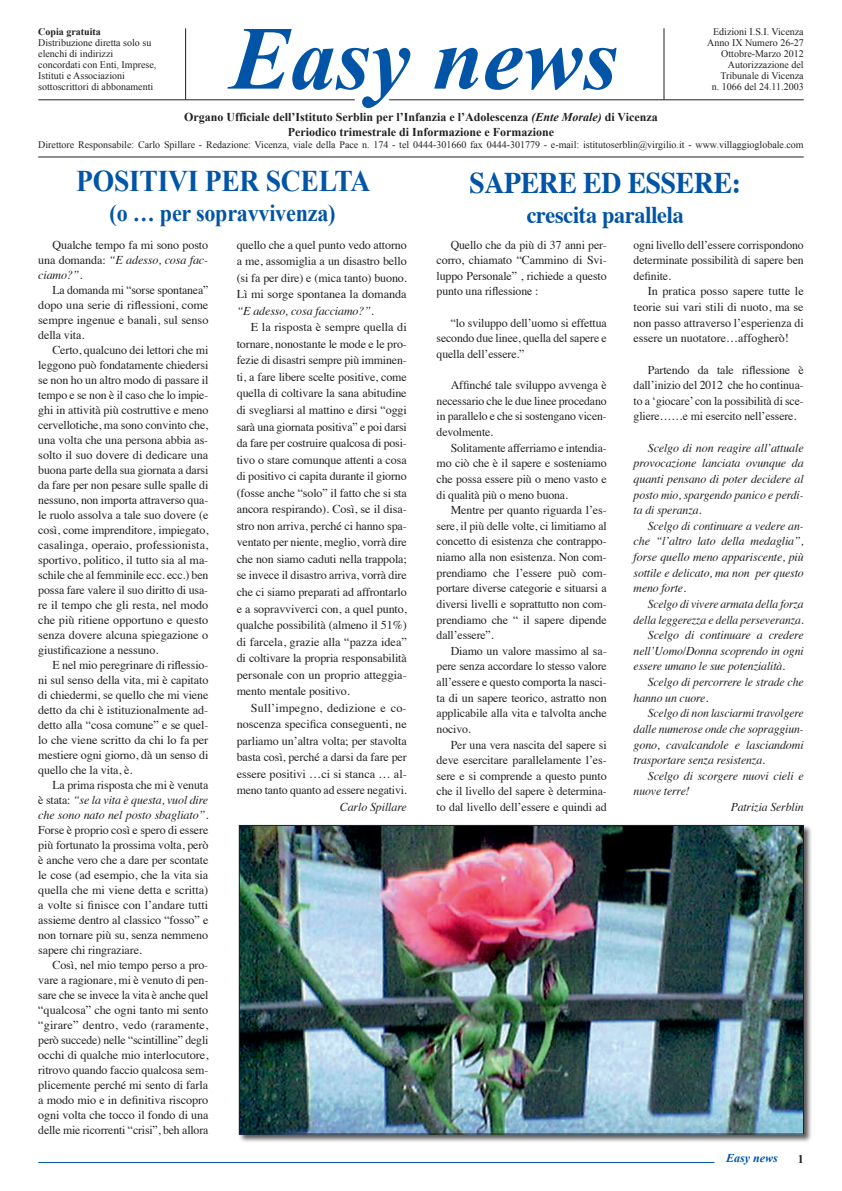
<style>
.page{position:relative;width:842px;height:1191px;background:#fff}
.page>*{position:absolute;margin:0;border:0;box-sizing:border-box;transform-origin:0 0}
.t1{font:italic 700 90px "Times New Roman";color:#0154a6}
.t2{font:700 30px "Times New Roman";letter-spacing:-.01em;color:#0154a6;scale:.92 1}
.t3{font:700 30px "Times";letter-spacing:-.01em;color:#0154a6;scale:.92 1}
.t4{font:700 24px "Times New Roman";letter-spacing:-.01em;color:#0154a6;scale:.92 1}
.t5{font:700 24px "Times";letter-spacing:-.01em;color:#0154a6;scale:.92 1}
.t6{font:12px/15px "Times";letter-spacing:-.01em;color:#231f20;text-align:justify}
.t7{font:italic 12px/15.6px "Times";letter-spacing:-.01em;color:#231f20;text-align:justify}
.t8{font:700 12px/14.4px "Times New Roman";color:#231f20;text-align:center}
.t9{font:italic 12px "Times";letter-spacing:-.01em;color:#231f20;scale:.96 1}
.t10{font:italic 700 12px "Times New Roman";color:#0154a6}
.t11{font:10px/11px "Times New Roman";color:#231f20}
.t12{font:700 10px "Times New Roman";color:#231f20}
.s1{font-style:italic}
</style>
<div class="page">
<hr style="left:185px;top:28px;width:1px;height:72px;background:#231f20">
<hr style="left:663px;top:28px;width:1px;height:72px;background:#231f20">
<hr style="left:38px;top:99px;width:317px;height:1px;background:#231f20">
<hr style="left:389px;top:99px;width:415px;height:1px;background:#231f20">
<hr style="left:38px;top:156px;width:766px;height:1px;background:#231f20">
<div style="left:238px;top:824px;width:575px;height:319px;background:#231f20;opacity:.75"></div>
<img style="left:241px;top:827px;width:561px;height:305px">
<hr style="left:38px;top:1162px;width:676px;height:1px;background:#0154a6">
<p class="t12" style="left:38px;top:25px;width:64px">Copia gratuita</p>
<p class="t11" style="left:38px;top:37px;width:120px">Distribuzione diretta solo su elenchi di indirizzi concordati con Enti, Imprese,<br>Istituti e Associazioni sottoscrittori di abbonamenti</p>
<p class="t11" style="left:707px;top:26px;width:98px;text-align:right">Edizioni I.S.I. Vicenza<br>Anno IX Numero 26-27<br>Ottobre-Marzo 2012<br>Autorizzazione del<br>Tribunale di Vicenza<br>n. 1066 del 24.11.2003</p>
<p class="t8" style="left:184px;top:110px;width:475px">Organo Ufficiale dell’Istituto Serblin per l’Infanzia e l’Adolescenza <span class="s1">(Ente Morale)</span> di Vicenza<br>Periodico trimestrale di Informazione e Formazione</p>
<p class="t11" style="left:38px;top:139px;width:767px">Direttore Responsabile: Carlo Spillare - Redazione: Vicenza, viale della Pace n. 174 - tel 0444-301660 fax 0444-301779 - e-mail: istitutoserblin@virgilio.it - www.villaggioglobale.com</p>
<h2 class="t2" style="left:76px;top:160px;width:321px">POSITIVI PER SCELTA</h2>
<h3 class="t4" style="left:110px;top:196px;width:247px">(o … per sopravvivenza)</h3>
<p class="t6" style="left:38px;top:236px;width:171px;text-indent:14px">Qualche tempo fa mi sono posto una domanda: <span class="s1">“E adesso, cosa fac&shy;ciamo?”.</span></p>
<p class="t6" style="left:38px;top:281px;width:172px;text-indent:14px">La domanda mi “sorse spontanea” dopo una serie di riflessioni, come sempre ingenue e banali, sul senso della vita.</p>
<p class="t6" style="left:38px;top:341px;width:172px;text-indent:14px">Certo, qualcuno dei lettori che mi leggono può fondatamente chiedersi se non ho un altro modo di passare il tempo e se non è il caso che lo impie&shy;ghi in attività più costruttive e meno cervellotiche, ma sono convinto che, una volta che una persona abbia as&shy;solto il suo dovere di dedicare una buona parte della sua giornata a darsi da fare per non pesare sulle spalle di nessuno, non importa attraverso qua&shy;le ruolo assolva a tale suo dovere (e così, come imprenditore, impiegato, casalinga, operaio, professionista, sportivo, politico, il tutto sia al ma&shy;schile che al femminile ecc. ecc.) ben possa fare valere il suo diritto di usa&shy;re il tempo che gli resta, nel modo che più ritiene opportuno e questo senza dovere alcuna spiegazione o giustificazione a nessuno.</p>
<p class="t6" style="left:38px;top:656px;width:172px;text-indent:14px">E nel mio peregrinare di riflessio&shy;ni sul senso della vita, mi è capitato di chiedermi, se quello che mi viene detto da chi è istituzionalmente ad&shy;detto alla “cosa comune” e se quel&shy;lo che viene scritto da chi lo fa per mestiere ogni giorno, dà un senso di quello che la vita, è.</p>
<p class="t6" style="left:38px;top:776px;width:172px;text-indent:14px">La prima risposta che mi è venuta è stata: <span class="s1">“se la vita è questa, vuol dire che sono nato nel posto sbagliato”</span>.<br>Forse è proprio così e spero di essere più fortunato la prossima volta, però è anche vero che a dare per scontate le cose (ad esempio, che la vita sia quella che mi viene detta e scritta) a volte si finisce con l’andare tutti assieme dentro al classico “fosso” e non tornare più su, senza nemmeno sapere chi ringraziare.</p>
<p class="t6" style="left:38px;top:956px;width:172px;text-indent:14px">Così, nel mio tempo perso a pro&shy;vare a ragionare, mi è venuto di pen&shy;sare che se invece la vita è anche quel “qualcosa” che ogni tanto mi sento “girare” dentro, vedo (raramente, però succede) nelle “scintilline” degli occhi di qualche mio interlocutore, ritrovo quando faccio qualcosa sem&shy;plicemente perché mi sento di farla a modo mio e in definitiva riscopro ogni volta che tocco il fondo di una delle mie ricorrenti “crisi”, beh allora</p>
<h1 class="t1" style="left:230px;top:-4px;width:389px">Easy news</h1>
<h2 class="t3" style="left:469px;top:154px;width:297px">SAPERE ED ESSERE:</h2>
<h3 class="t5" style="left:527px;top:192px;width:172px">crescita parallela</h3>
<p class="t6" style="left:634px;top:236px;width:172px;line-height:15.6px">ogni livello dell’essere corrispondono determinate possibilità di sapere ben definite.</p>
<p class="t6" style="left:634px;top:283px;width:172px;line-height:15.6px;text-indent:14px">In pratica posso sapere tutte le teorie sui vari stili di nuoto, ma se non passo attraverso l’esperienza di essere un nuotatore…affogherò!</p>
<p class="t6" style="left:634px;top:361px;width:172px;line-height:15.6px;text-indent:14px">Partendo da tale riflessione è dall’inizio del 2012 che ho continua&shy;to a ‘giocare’ con la possibilità di sce&shy;gliere……e mi esercito nell’essere.</p>
<p class="t7" style="left:634px;top:439px;width:172px;text-indent:14px">Scelgo di non reagire all’attuale provocazione lanciata ovunque da quanti pensano di poter decidere al posto mio, spargendo panico e perdi&shy;ta di speranza.</p>
<p class="t7" style="left:634px;top:517px;width:172px;text-indent:14px">Scelgo di continuare a vedere an&shy;che “l’altro lato della medaglia”, forse quello meno appariscente, più sottile e delicato, ma non per questo meno forte.</p>
<p class="t7" style="left:648px;top:595px;width:157px">Scelgo di vivere armata della forza</p>
<p class="t9" style="left:634px;top:609px;width:179px">della leggerezza e della perseveranza.</p>
<p class="t7" style="left:648px;top:626px;width:157px">Scelgo di continuare a credere</p>
<p class="t7" style="left:634px;top:642px;width:172px">nell’Uomo/Donna scoprendo in ogni</p>
<p class="t7" style="left:634px;top:658px;width:153px">essere umano le sue potenzialità.</p>
<p class="t7" style="left:648px;top:673px;width:157px">Scelgo di percorrere le strade che</p>
<p class="t7" style="left:634px;top:689px;width:76px">hanno un cuore.</p>
<p class="t7" style="left:648px;top:704px;width:157px">Scelgo di non lasciarmi travolgere</p>
<p class="t7" style="left:634px;top:720px;width:172px">dalle numerose onde che sopraggiun-</p>
<p class="t7" style="left:634px;top:736px;width:172px">gono, cavalcandole e lasciandomi</p>
<p class="t7" style="left:634px;top:751px;width:133px">trasportare senza resistenza.</p>
<p class="t7" style="left:648px;top:767px;width:157px">Scelgo di scorgere nuovi cieli e</p>
<p class="t7" style="left:634px;top:783px;width:58px">nuove terre!</p>
<p class="t7" style="left:731px;top:798px;width:75px">Patrizia Serblin</p>
<p class="t6" style="left:237px;top:235px;width:172px;line-height:16.5px">quello che a quel punto vedo attorno a me, assomiglia a un disastro bello (si fa per dire) e (mica tanto) buono.<br>Lì mi sorge spontanea la domanda</p>
<p class="t7" style="left:237px;top:302px;width:139px">“E adesso, cosa facciamo?”.</p>
<p class="t6" style="left:237px;top:318px;width:172px;line-height:16.5px;text-indent:14px">E la risposta è sempre quella di tornare, nonostante le mode e le pro&shy;fezie di disastri sempre più imminen&shy;ti, a fare libere scelte positive, come quella di coltivare la sana abitudine di svegliarsi al mattino e dirsi “oggi sarà una giornata positiva” e poi darsi da fare per costruire qualcosa di posi&shy;tivo o stare comunque attenti a cosa di positivo ci capita durante il giorno (fosse anche “solo” il fatto che si sta ancora respirando). Così, se il disa&shy;stro non arriva, perché ci hanno spa&shy;ventato per niente, meglio, vorrà dire che non siamo caduti nella trappola; se invece il disastro arriva, vorrà dire che ci siamo preparati ad affrontarlo e a sopravviverci con, a quel punto, qualche possibilità (almeno il 51%) di farcela, grazie alla “pazza idea” di coltivare la propria responsabilità personale con un proprio atteggia&shy;mento mentale positivo.</p>
<p class="t6" style="left:237px;top:698px;width:172px;line-height:16.5px;text-indent:14px">Sull’impegno, dedizione e co&shy;noscenza specifica conseguenti, ne parliamo un’altra volta; per stavolta basta così, perché a darsi da fare per essere positivi …ci si stanca … al&shy;meno tanto quanto ad essere negativi.</p>
<p class="t7" style="left:340px;top:798px;width:69px">Carlo Spillare</p>
<p class="t6" style="left:437px;top:236px;width:172px;line-height:15.6px;text-indent:14px">Quello che da più di 37 anni per&shy;corro, chiamato “Cammino di Svi&shy;luppo Personale” , richiede a questo punto una riflessione :</p>
<p class="t6" style="left:437px;top:314px;width:172px;line-height:15.6px;text-indent:14px">“lo sviluppo dell’uomo si effettua secondo due linee, quella del sapere e quella dell’essere.”</p>
<p class="t6" style="left:437px;top:376px;width:172px;line-height:15.6px;text-indent:14px">Affinché tale sviluppo avvenga è necessario che le due linee procedano in parallelo e che si sostengano vicen&shy;devolmente.</p>
<p class="t6" style="left:437px;top:439px;width:172px;line-height:15.6px;text-indent:14px">Solitamente afferriamo e intendia&shy;mo ciò che è il sapere e sosteniamo che possa essere più o meno vasto e di qualità più o meno buona.</p>
<p class="t6" style="left:437px;top:501px;width:172px;line-height:15.6px;text-indent:14px">Mentre per quanto riguarda l’es&shy;sere, il più delle volte, ci limitiamo al concetto di esistenza che contrappo&shy;niamo alla non esistenza. Non com&shy;prendiamo che l’essere può com&shy;portare diverse categorie e situarsi a diversi livelli e soprattutto non com&shy;prendiamo che “ il sapere dipende dall’essere”.</p>
<p class="t6" style="left:437px;top:642px;width:172px;line-height:15.6px;text-indent:14px">Diamo un valore massimo al sa&shy;pere senza accordare lo stesso valore all’essere e questo comporta la nasci&shy;ta di un sapere teorico, astratto non applicabile alla vita e talvolta anche nocivo.</p>
<p class="t6" style="left:437px;top:735px;width:172px;line-height:15.6px;text-indent:14px">Per una vera nascita del sapere si deve esercitare parallelamente l’es&shy;sere e si comprende a questo punto che il livello del sapere è determina&shy;to dal livello dell’essere e quindi ad</p>
<p class="t10" style="left:726px;top:1150px;width:53px">Easy news</p>
<p class="t8" style="left:798px;top:1151px;width:7px">1</p>
</div>
